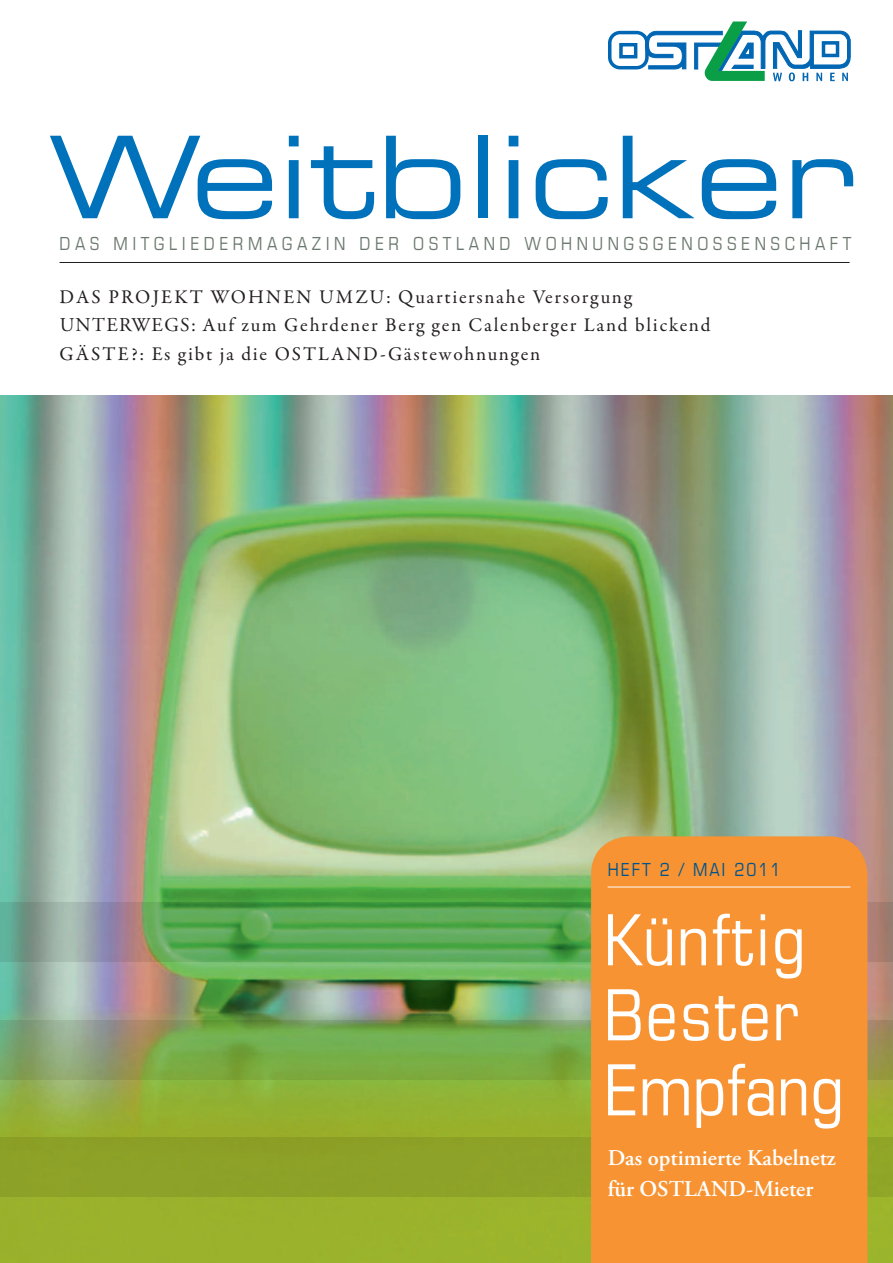
<style>
.page{position:relative;width:893px;height:1263px;background:#fff}
.page>*{position:absolute;margin:0;border:0;box-sizing:border-box;transform-origin:0 0}
.t1{font:114px "Eurostile Extended Two";color:#0072bc}
.t2{font:condensed 70.5px/75px "Eurostile";letter-spacing:.02em;color:#fff}
.t3{font:600 22.5px/31.5px "Adobe Garamond Pro";color:#fff}
.t4{font:19.5px/28.5px "Garamond Premr Pro";letter-spacing:.09em;color:#231f20}
.t5{font:condensed 18px "Eurostile";letter-spacing:.25em;color:#6c796e}
.t6{font:condensed 18px "Eurostile";letter-spacing:.11em;color:#00548e}
.s1{font-family:"Adobe Garamond Pro"}
</style>
<div class="page">
<img style="left:0;top:395px;width:893px;height:868px">
<svg style="left:0;top:1020px;width:893px;height:60px;background:#7da553"></svg>
<svg style="left:0;top:902px;width:893px;height:60px;background:#68a265"></svg>
<svg style="left:608px;top:21px;width:242px;height:60px"></svg>
<div style="left:0;top:1137px;width:893px;height:60px;background:#8ca227"></div>
<hr style="left:60px;top:262px;width:790px;height:1px;background:#231f20">
<div style="left:591px;top:836px;width:276px;height:427px;background:#f79332"></div>
<hr style="left:608px;top:887px;width:242px;height:1px;background:#fff">
<h1 class="t1" style="left:49px;top:99px;width:808px">Weitblicker</h1>
<p class="t5" style="left:60px;top:233px;width:791px">DAS MIT GLIED ERM AGAZIN D ER OST LAND WO HNUNGSGENO SSENSCHAFT</p>
<p class="t4" style="left:60px;top:283px;width:652px">Da S projekt WOHNEN UMZU: Quartiersnahe Versorgung<br><span class="s1">UNTERWeGS:</span> Auf zum Gehrdener Berg gen Calenberger Land blickend<br>Gäs t e?: Es gibt ja die OSTLAND-Gästewohnungen</p>
<p class="t6" style="left:608px;top:858px;width:12px">HEFT</p>
<p class="t6" style="left:660px;top:858px;width:122px">2 / MAI 2011</p>
<h2 class="t2" style="left:604px;top:901px;width:242px">KÜNFTIG<br>BESTER<br>EMPFANG</h2>
<p class="t3" style="left:608px;top:1142px;width:229px">Das optimierte Kabelnetz für OSTLAND-Mieter</p>
</div>
